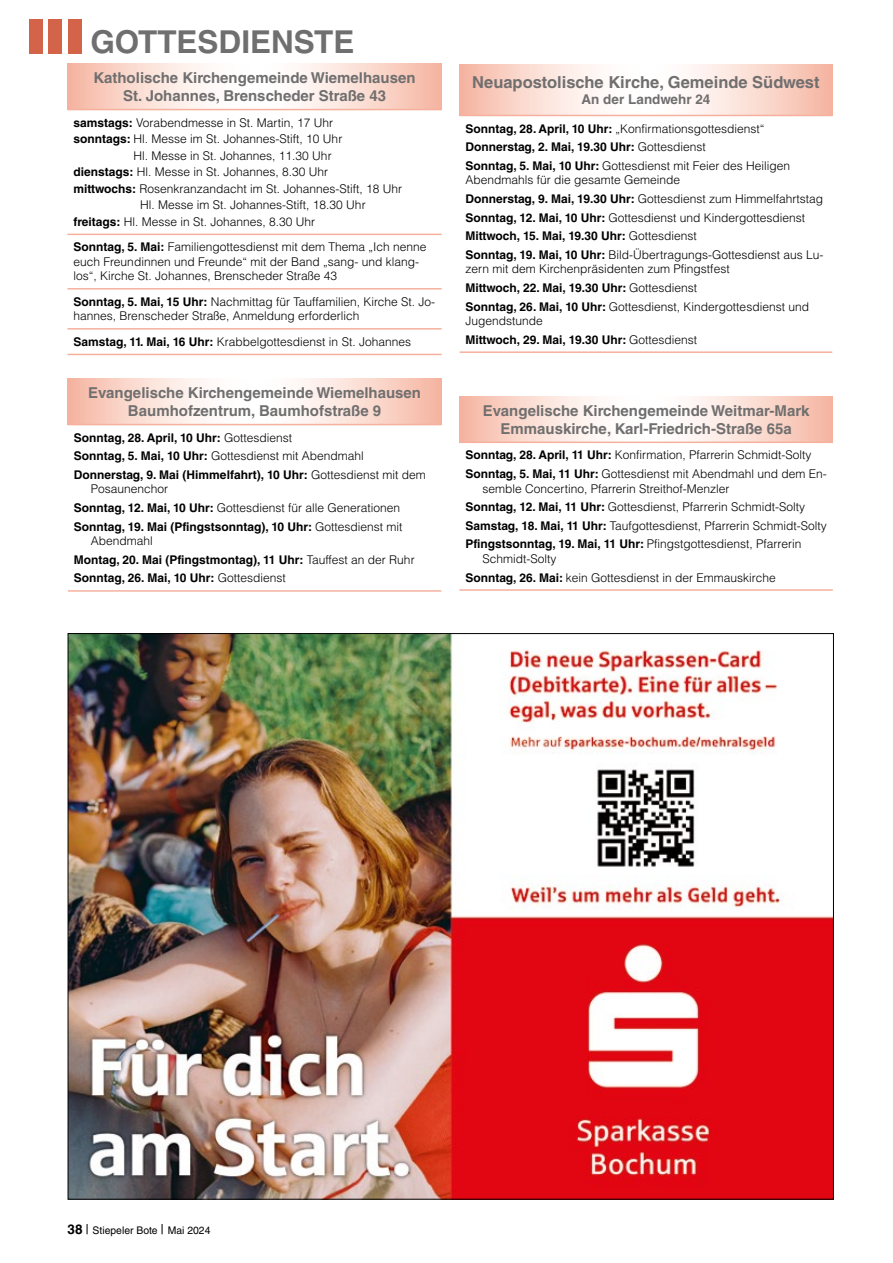
<style>
.page{position:relative;width:893px;height:1263px;background:#fff}
.page>*{position:absolute;margin:0;border:0;box-sizing:border-box;transform-origin:0 0}
.t1{font:700 31.5px "Helvetica LT Std";color:#706f6f}
.t2{font:700 16.5px "Helvetica LT Std";color:#706f6f}
.t3{font:700 15px/18px "Helvetica LT Std";color:#706f6f;text-align:center}
.t4{font:700 13.5px "Helvetica LT Std";color:#706f6f}
.t5{font:300 12px/18.6px "Helvetica LT Std";color:#000}
.t6{font:700 12px/18.6px "Helvetica LT Std";color:#000}
.t7{font:10.5px "Helvetica LT Std";color:#000}
.s1{font-weight:700}
.s2{font-weight:300}
.s3{font-weight:700;font-size:13.5px}
.s4{font-size:13.5px}
</style>
<div class="page">
<div style="left:29px;top:19px;width:14px;height:34px;background:#d3644a"></div>
<div style="left:49px;top:19px;width:13px;height:34px;background:#d3644a"></div>
<div style="left:68px;top:19px;width:13px;height:34px;background:#d3644a"></div>
<svg style="left:460px;top:64px;width:372px;height:51px"></svg>
<hr style="left:460px;top:351px;width:372px;height:2px;background:#f5b19e">
<hr style="left:460px;top:115px;width:372px;height:1px;background:#f5b19e">
<svg style="left:68px;top:379px;width:373px;height:45px"></svg>
<hr style="left:68px;top:424px;width:373px;height:1px;background:#f5b19e">
<hr style="left:68px;top:590px;width:373px;height:2px;background:#f5b19e">
<svg style="left:68px;top:64px;width:374px;height:45px"></svg>
<hr style="left:68px;top:109px;width:374px;height:1px;background:#f5b19e">
<hr style="left:68px;top:234px;width:374px;height:1px;background:#f5b19e">
<hr style="left:68px;top:288px;width:374px;height:2px;background:#f5b19e">
<hr style="left:68px;top:328px;width:374px;height:2px;background:#f5b19e">
<hr style="left:68px;top:354px;width:374px;height:1px;background:#f5b19e">
<img style="left:70px;top:635px;width:762px;height:562px">
<svg style="left:459px;top:396px;width:374px;height:46px"></svg>
<hr style="left:459px;top:442px;width:374px;height:1px;background:#f5b19e">
<hr style="left:459px;top:589px;width:374px;height:2px;background:#f5b19e">
<h1 class="t1" style="left:90px;top:23px;width:266px">GOTTESDIENSTE</h1>
<p class="t3" style="left:94px;top:69px;width:323px">Katholische Kirchengemeinde Wiemelhausen<br>St. Johannes, Brenscheder Straße 43</p>
<p class="t5" style="left:74px;top:113px;width:261px"><span class="s1">samstags:</span> Vorabendmesse in St. Martin, 17 Uhr</p>
<p class="t5" style="left:74px;top:130px;width:270px"><span class="s1">sonntags:</span> Hl. Messe im St. Johannes-Stift, 10 Uhr</p>
<p class="t5" style="left:134px;top:146px;width:200px">Hl. Messe in St. Johannes, 11.30 Uhr</p>
<p class="t5" style="left:74px;top:163px;width:256px"><span class="s1">dienstags:</span> Hl. Messe in St. Johannes, 8.30 Uhr</p>
<p class="t5" style="left:74px;top:179px;width:330px"><span class="s1">mittwochs:</span> Rosenkranzandacht im St. Johannes-Stift, 18 Uhr</p>
<p class="t5" style="left:140px;top:196px;width:227px">Hl. Messe im St. Johannes-Stift, 18.30 Uhr</p>
<p class="t5" style="left:74px;top:212px;width:243px"><span class="s1">freitags:</span> Hl. Messe in St. Johannes, 8.30 Uhr</p>
<p class="t5" style="left:74px;top:240px;width:355px;line-height:14.4px"><span class="s1">Sonntag, 5. Mai:</span> Familiengottesdienst mit dem Thema „Ich nenne euch Freundinnen und Freunde“ mit der Band „sang- und klang&shy;los“, Kirche St. Johannes, Brenscheder Straße 43</p>
<p class="t5" style="left:74px;top:294px;width:363px;line-height:14.4px"><span class="s1">Sonntag, 5. Mai, 15 Uhr:</span> Nachmittag für Tauffamilien, Kirche St. Jo&shy;hannes, Brenscheder Straße, Anmeldung erforderlich</p>
<p class="t5" style="left:74px;top:332px;width:339px"><span class="s1">Samstag, 11. Mai, 16 Uhr:</span> Krabbelgottesdienst in St. Johannes</p>
<p class="t3" style="left:88px;top:384px;width:334px">Evangelische Kirchengemeinde Wiemelhausen<br>Baumhofzentrum, Baumhofstraße 9</p>
<p class="t6" style="left:74px;top:428px;width:353px">Sonntag, 28. April, 10 Uhr: <span class="s2">Gottesdienst<br></span>Sonntag, 5. Mai, 10 Uhr: <span class="s2">Gottesdienst mit Abendmahl<br></span>Donnerstag, 9. Mai (Himmelfahrt), 10 Uhr: <span class="s2">Gottesdienst mit dem</span></p>
<p class="t5" style="left:74px;top:480px;width:330px;text-indent:17px">Posaunenchor<br><span class="s1">Sonntag, 12. Mai, 10 Uhr:</span> Gottesdienst für alle Generationen<br><span class="s1">Sonntag, 19. Mai (Pfingstsonntag), 10 Uhr:</span> Gottesdienst mit</p>
<p class="t6" style="left:74px;top:531px;width:342px;text-indent:17px"><span class="s2">Abendmahl<br></span>Montag, 20. Mai (Pfingstmontag), 11 Uhr: <span class="s2">Tauffest an der Ruhr<br></span>Sonntag, 26. Mai, 10 Uhr: <span class="s2">Gottesdienst</span></p>
<h2 class="t2" style="left:472px;top:72px;width:349px">Neuapostolische Kirche, Gemeinde Südwest</h2>
<p class="t4" style="left:581px;top:91px;width:130px">An der Landwehr 24</p>
<p class="t5" style="left:466px;top:119px;width:326px"><span class="s1">Sonntag, 28. April, 10 Uhr:</span> „Konfirmationsgottesdienst“<br><span class="s1">Donnerstag, 2. Mai, 19.30 Uhr:</span> Gottesdienst<br><span class="s1">Sonntag, 5. Mai, 10 Uhr:</span> Gottesdienst mit Feier des Heiligen</p>
<p class="t5" style="left:466px;top:171px;width:359px">Abendmahls für die gesamte Gemeinde<br><span class="s1">Donnerstag, 9. Mai, 19.30 Uhr:</span> Gottesdienst zum Himmelfahrtstag <span class="s1">Sonntag, 12. Mai, 10 Uhr:</span> Gottesdienst und Kindergottesdienst <span class="s1">Mittwoch, 15. Mai, 19.30 Uhr:</span> Gottesdienst<br><span class="s1">Sonntag, 19. Mai, 10 Uhr:</span> Bild-Übertragungs-Gottesdienst aus Lu-</p>
<p class="t5" style="left:466px;top:260px;width:345px">zern mit dem Kirchenpräsidenten zum Pfingstfest<br><span class="s1">Mittwoch, 22. Mai, 19.30 Uhr:</span> Gottesdienst<br><span class="s1">Sonntag, 26. Mai, 10 Uhr:</span> Gottesdienst, Kindergottesdienst und</p>
<p class="t6" style="left:466px;top:311px;width:233px"><span class="s2">Jugendstunde<br></span>Mittwoch, 29. Mai, 19.30 Uhr: <span class="s2">Gottesdienst</span></p>
<p class="t3" style="left:483px;top:401px;width:328px">Evangelische Kirchengemeinde Weitmar-Mark<br>Emmauskirche, Karl-Friedrich-Straße 65a</p>
<p class="t5" style="left:465px;top:446px;width:363px"><span class="s1">Sonntag, 28. April, 11 Uhr:</span> Konfirmation, Pfarrerin Schmidt-Solty<br><span class="s1">Sonntag, 5. Mai, 11 Uhr:</span> Gottesdienst mit Abendmahl und dem En-</p>
<p class="t5" style="left:465px;top:479px;width:363px;text-indent:17px">semble Concertino, Pfarrerin Streithof-Menzler<br><span class="s1">Sonntag, 12. Mai, 11 Uhr:</span> Gottesdienst, Pfarrerin Schmidt-Solty <span class="s1">Samstag, 18. Mai, 11 Uhr:</span> Taufgottesdienst, Pfarrerin Schmidt-Solty <span class="s1">Pfingstsonntag, 19. Mai, 11 Uhr:</span> Pfingstgottesdienst, Pfarrerin</p>
<p class="t5" style="left:465px;top:549px;width:312px;text-indent:17px">Schmidt-Solty<br><span class="s1">Sonntag, 26. Mai:</span> kein Gottesdienst in der Emmauskirche</p>
<p class="t7" style="left:68px;top:1224px;width:145px"><span class="s3">38</span> <span class="s4">|</span> Stiepeler Bote <span class="s4">|</span> Mai 2024</p>
</div>
